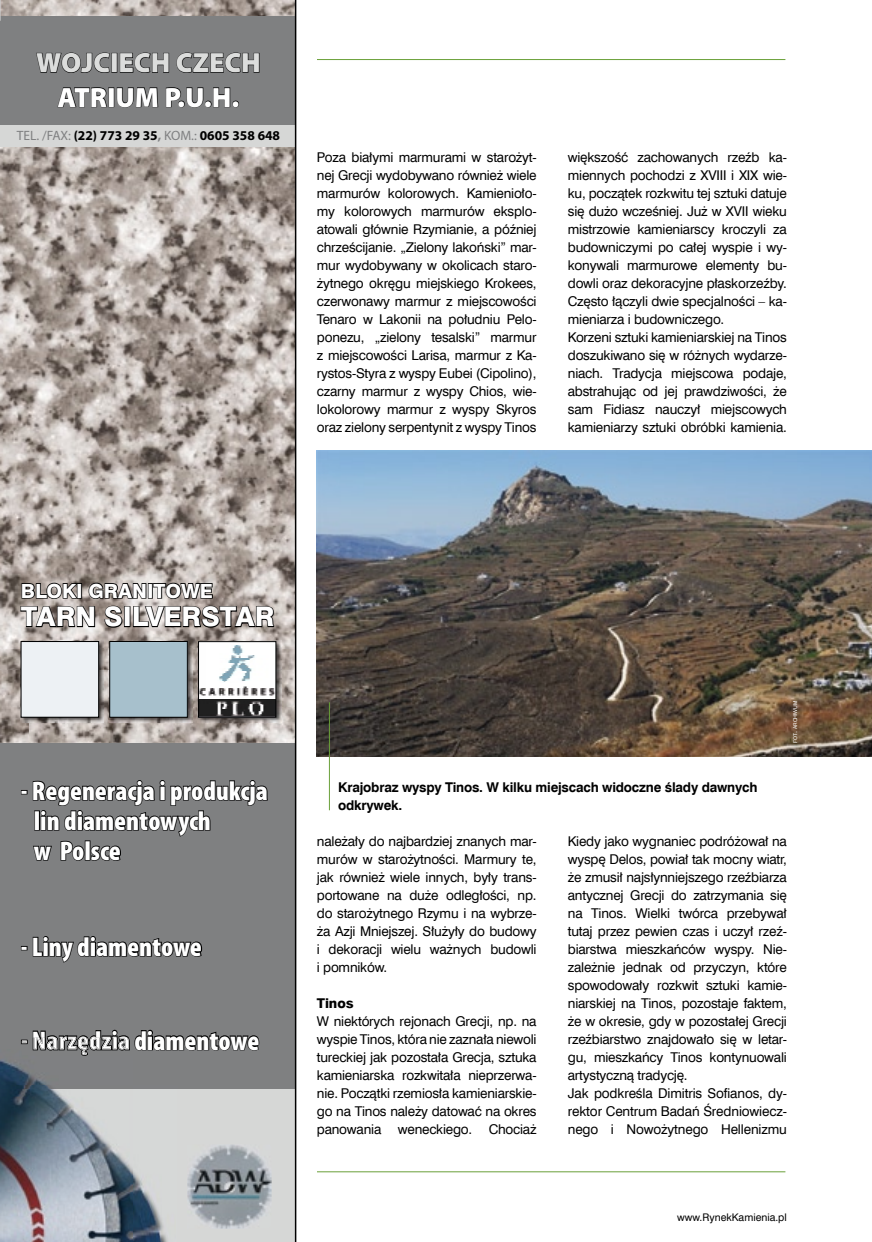
<style>
.page{position:relative;width:872px;height:1242px;background:#fff}
.page>*{position:absolute;margin:0;border:0;box-sizing:border-box;transform-origin:0 0}
.t1{font:900 27.9px "Myriad Pro";color:#dcdddc}
.t2{font:900 27.9px "Myriad Pro";color:#fff}
.t3{font:900 condensed 27px/30px "Myriad Pro";color:#fff}
.t4{font:800 27px "Swiss 721 BT";color:#fff}
.t5{font:800 19.5px "Swiss 721 BT";color:#fff}
.t6{font:13.5px/18px "Swis 721 EU";letter-spacing:-.015em;color:#000;text-align:justify}
.t7{font:700 13.5px/18px "Swis 721 EU";letter-spacing:-.015em;color:#000}
.t8{font:700 13.5px "Myriad Pro";color:#000}
.t9{font:13.5px "Swis 721 Hv EU";color:#000}
.t10{font:10.5px "Swis 721 EU";color:#000}
.t11{font:5.25px "Swis 721 EU";color:#fff}
.s1{font-weight:400;color:#7f8081}
.s2{color:#7f8081}
.s3{font-size:7.5px}
</style>
<div class="page">
<hr style="left:22px;top:1171px;width:763px;height:1px;background:#6aa039">
<hr style="left:21px;top:59px;width:764px;height:1px;background:#6aa039">
<div style="left:0;top:0;width:317px;height:1242px;background:#fff"></div>
<img style="left:317px;top:450px;width:555px;height:306px">
<hr style="left:329px;top:702px;width:1px;height:108px;background:#6aa039">
<svg style="left:296px;top:0;width:1px;height:21px"></svg>
<svg style="left:0;top:0;width:296px;height:1242px;background:#989594"></svg>
<h1 class="t1" style="left:36px;top:44px;width:226px">WOJCIECH CZECH</h1>
<h1 class="t2" style="left:58px;top:79px;width:183px">ATRIUM P.U.H.</h1>
<p class="t8" style="left:17px;top:127px;width:265px"><span class="s1">TEL. /FAX:</span> (22) 773 29 35<span class="s2">,</span> <span class="s1">KOM.:</span> 0605 358 648</p>
<p class="t6" style="left:317px;top:149px;width:221px">Poza białymi marmurami w starożyt&shy;nej Grecji wydobywano również wiele marmurów kolorowych. Kamienioło&shy;my kolorowych marmurów eksplo&shy;atowali głównie Rzymianie, a później chrześcijanie. „Zielony lakoński” mar&shy;mur wydobywany w okolicach staro&shy;żytnego okręgu miejskiego Krokees, czerwonawy marmur z miejscowości Tenaro w Lakonii na południu Pelo&shy;ponezu, „zielony tesalski” marmur z miejscowości Larisa, marmur z Ka&shy;rystos-Styra z wyspy Eubei (Cipolino), czarny marmur z wyspy Chios, wie&shy;lokolorowy marmur z wyspy Skyros oraz zielony serpentynit z wyspy Tinos</p>
<p class="t6" style="left:568px;top:149px;width:220px;text-align:left">większość zachowanych rzeźb ka&shy;miennych pochodzi z XVIII i XIX wie&shy;ku, początek rozkwitu tej sztuki datuje się dużo wcześniej. Już w XVII wieku mistrzowie kamieniarscy kroczyli za budowniczymi po całej wyspie i wy&shy;konywali marmurowe elementy bu&shy;dowli oraz dekoracyjne płaskorzeźby.<br>Często łączyli dwie specjalności – ka&shy;mieniarza i budowniczego.<br>Korzeni sztuki kamieniarskiej na Tinos doszukiwano się w różnych wydarze&shy;niach. Tradycja miejscowa podaje, abstrahując od jej prawdziwości, że sam Fidiasz nauczył miejscowych kamieniarzy sztuki obróbki kamienia.</p>
<h3 class="t5" style="left:21px;top:579px;width:193px">BLOKI GRANITOWE</h3>
<h2 class="t4" style="left:21px;top:600px;width:255px">TARN SILVERSTAR</h2>
<h2 class="t3" style="left:34px;top:775px;width:236px;text-indent:-13px">- Regeneracja i produkcja lin diamentowych<br>w Polsce</h2>
<h2 class="t3" style="left:21px;top:931px;width:183px">- Liny diamentowe</h2>
<h2 class="t3" style="left:21px;top:1024px;width:240px">- Narzędzia diamentowe</h2>
<p class="t11" style="left:792px;top:743px;width:44px;rotate:-90deg">fot<span class="s3">.</span> archiwum</p>
<p class="t7" style="left:338px;top:779px;width:421px">Krajobraz wyspy Tinos. W kilku miejscach widoczne ślady dawnych odkrywek.</p>
<p class="t6" style="left:317px;top:833px;width:221px">należały do najbardziej znanych mar&shy;murów w starożytności. Marmury te, jak również wiele innych, były trans&shy;portowane na duże odległości, np. do starożytnego Rzymu i na wybrze&shy;ża Azji Mniejszej. Służyły do budowy i dekoracji wielu ważnych budowli i pomników.</p>
<p class="t9" style="left:317px;top:995px;width:38px">Tinos</p>
<p class="t6" style="left:317px;top:1013px;width:221px">W niektórych rejonach Grecji, np. na wyspie Tinos, która nie zaznała niewoli tureckiej jak pozostała Grecja, sztuka kamieniarska rozkwitała nieprzerwa&shy;nie. Początki rzemiosła kamieniarskie&shy;go na Tinos należy datować na okres panowania weneckiego. Chociaż</p>
<p class="t6" style="left:568px;top:833px;width:220px;text-align:left">Kiedy jako wygnaniec podróżował na wyspę Delos, powiał tak mocny wiatr, że zmusił najsłynniejszego rzeźbiarza antycznej Grecji do zatrzymania się na Tinos. Wielki twórca przebywał tutaj przez pewien czas i uczył rzeź&shy;biarstwa mieszkańców wyspy. Nie&shy;zależnie jednak od przyczyn, które spowodowały rozkwit sztuki kamie&shy;niarskiej na Tinos, pozostaje faktem, że w okresie, gdy w pozostałej Grecji rzeźbiarstwo znajdowało się w letar&shy;gu, mieszkańcy Tinos kontynuowali artystyczną tradycję.<br>Jak podkreśla Dimitris Sofianos, dy&shy;rektor Centrum Badań Średniowiecz&shy;nego i Nowożytnego Hellenizmu</p>
<p class="t10" style="left:677px;top:1210px;width:111px">www.RynekKamienia.pl</p>
</div>
